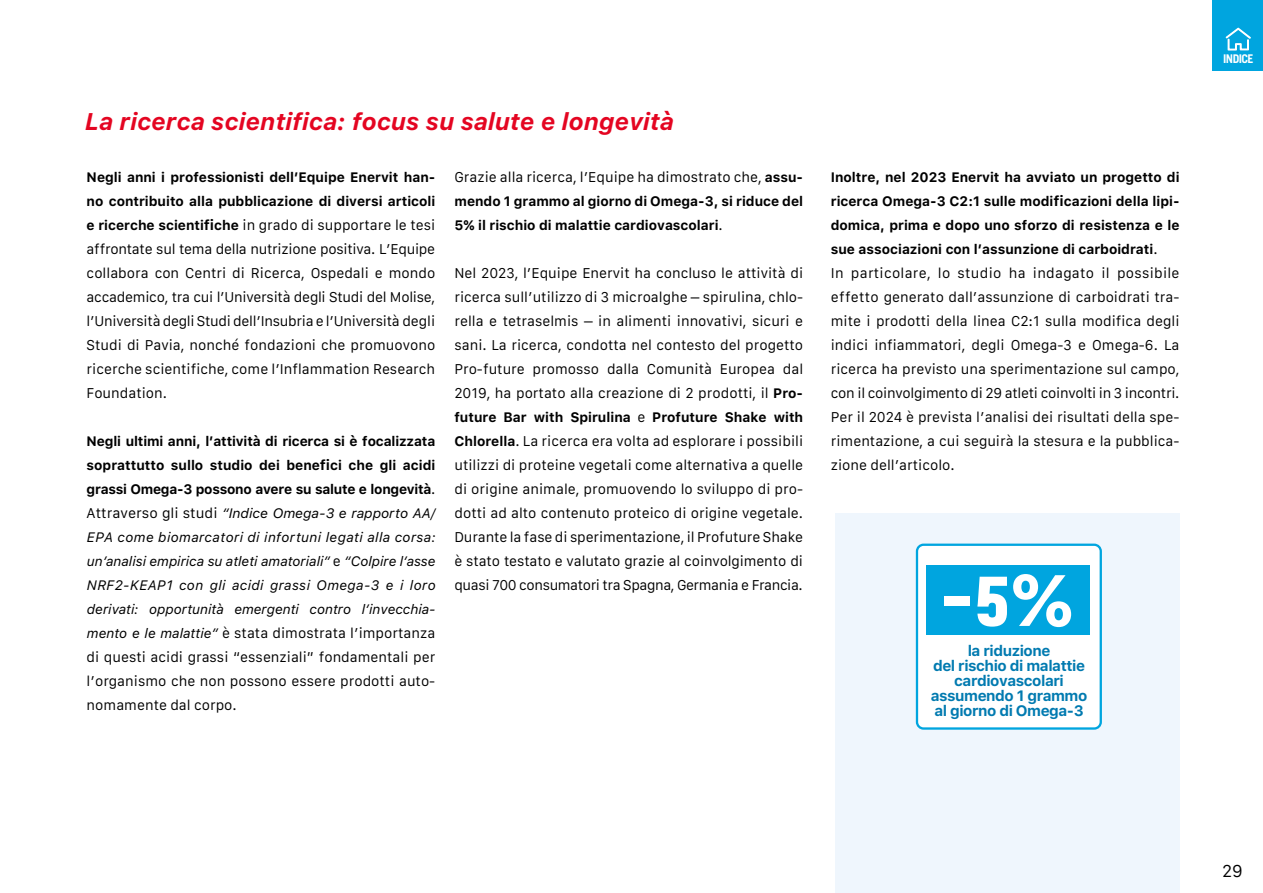
<style>
.page{position:relative;width:1263px;height:893px;background:#fff}
.page>*{position:absolute;margin:0;border:0;box-sizing:border-box;transform-origin:0 0}
.t1{font:72px "Front Page Neue";color:#fff;scale:1.05 1}
.t2{font:italic 700 24px "Galvji";color:#e40521}
.t3{font:16.5px "Galvji";color:#000}
.t4{font:700 15px/15px "Galvji";letter-spacing:-.03em;color:#017ab0;text-align:center}
.t5{font:13.65px/24px "Galvji";color:#000;text-align:justify}
.t6{font:italic 13.65px/24px "Galvji";color:#000;text-align:justify}
.t7{font:700 13.65px/24px "Galvji";color:#000;text-align:justify}
.t8{font:700 12px "Trade Gothic LT Std";letter-spacing:-.05em;color:#fff}
.s1{font-weight:700}
.s2{font-weight:700;font-style:normal}
.s3{font-style:normal}
.s4{font-weight:400}
.s5{font-family:"Galvji";font-weight:700}
</style>
<div class="page">
<div style="left:835px;top:514px;width:344px;height:379px;background:#eff6fd"></div>
<div style="left:917px;top:545px;width:184px;height:183px;background:#fff;border-radius:7px"></div>
<div style="left:916px;top:544px;width:186px;height:186px;border:2px solid #00a5df;border-radius:7px"></div>
<div style="left:926px;top:565px;width:164px;height:70px;background:#00a5df"></div>
<div style="left:1212px;top:0;width:51px;height:71px;background:#00a5df"></div>
<svg style="left:1225px;top:27px;width:26px;height:24px"></svg>
<h2 class="t2" style="left:85px;top:107px;width:590px">La ricerca scientifica: focus su salute e longevità</h2>
<p class="t5" style="left:87px;top:165px;width:350px"><span class="s1">Negli anni i professionisti dell’Equipe Enervit han&shy;no contribuito alla pubblicazione di diversi articoli e ricerche scientifiche</span> in grado di supportare le tesi affrontate sul tema della nutrizione positiva. L’Equipe collabora con Centri di Ricerca, Ospedali e mondo accademico, tra cui l’Università degli Studi del Molise, l’Università degli Studi dell’Insubria e l’Università degli Studi di Pavia, nonché fondazioni che promuovono ricerche scientifiche, come l’Inflammation Research Foundation.</p>
<p class="t6" style="left:87px;top:429px;width:350px"><span class="s2">Negli ultimi anni, l’attività di ricerca si è focalizzata soprattutto sullo studio dei benefici che gli acidi grassi Omega-3 possono avere su salute e longevità</span><span class="s3">.<br>Attraverso gli studi</span> “Indice Omega-3 e rapporto AA/ EPA come biomarcatori di infortuni legati alla corsa: un’analisi empirica su atleti amatoriali” <span class="s3">e</span> “Colpire l’asse NRF2-KEAP1 con gli acidi grassi Omega-3 e i loro derivati: opportunità emergenti contro l’invecchia&shy;mento e le malattie” <span class="s3">è stata dimostrata l’importanza di questi acidi grassi “essenziali” fondamentali per l’organismo che non possono essere prodotti auto&shy;nomamente dal corpo.</span></p>
<p class="t7" style="left:454px;top:165px;width:350px"><span class="s4">Grazie alla ricerca, l’Equipe ha dimostrato che,</span> assu&shy;mendo 1 grammo al giorno di Omega-3, si riduce del 5% il rischio di malattie cardiovascolari<span class="s4">.</span></p>
<p class="t5" style="left:454px;top:261px;width:350px">Nel 2023, l’Equipe Enervit ha concluso le attività di ricerca sull’utilizzo di 3 microalghe – spirulina, chlo&shy;rella e tetraselmis – in alimenti innovativi, sicuri e sani. La ricerca, condotta nel contesto del progetto Pro-future promosso dalla Comunità Europea dal 2019, ha portato alla creazione di 2 prodotti, il <span class="s1">Pro&shy;future Bar with Spirulina</span> e <span class="s1">Profuture Shake with Chlorella</span>. La ricerca era volta ad esplorare i possibili utilizzi di proteine vegetali come alternativa a quelle di origine animale, promuovendo lo sviluppo di pro&shy;dotti ad alto contenuto proteico di origine vegetale.<br>Durante la fase di sperimentazione, il Profuture Shake è stato testato e valutato grazie al coinvolgimento di quasi 700 consumatori tra Spagna, Germania e Francia.</p>
<p class="t5" style="left:831px;top:165px;width:350px;text-align:left"><span class="s1">Inoltre, nel 2023 Enervit ha avviato un progetto di ricerca Omega-3 C2:1 sulle modificazioni della lipi&shy;domica, prima e dopo uno sforzo di resistenza e le sue associazioni con l’assunzione di carboidrati</span>.<br>In particolare, lo studio ha indagato il possibile effetto generato dall’assunzione di carboidrati tra&shy;mite i prodotti della linea C2:1 sulla modifica degli indici infiammatori, degli Omega-3 e Omega-6. La ricerca ha previsto una sperimentazione sul campo, con il coinvolgimento di 29 atleti coinvolti in 3 incontri.<br>Per il 2024 è prevista l’analisi dei risultati della spe&shy;rimentazione, a cui seguirà la stesura e la pubblica&shy;zione dell’articolo.</p>
<h1 class="t1" style="left:944px;top:562px;width:125px">-5<span class="s5">%</span></h1>
<p class="t4" style="left:931px;top:644px;width:158px">la riduzione<br>del rischio di malattie cardiovascolari assumendo 1 grammo al giorno di Omega-3</p>
<p class="t8" style="left:1223px;top:51px;width:32px">INDICE</p>
<p class="t3" style="left:1222px;top:862px;width:22px">29</p>
</div>
